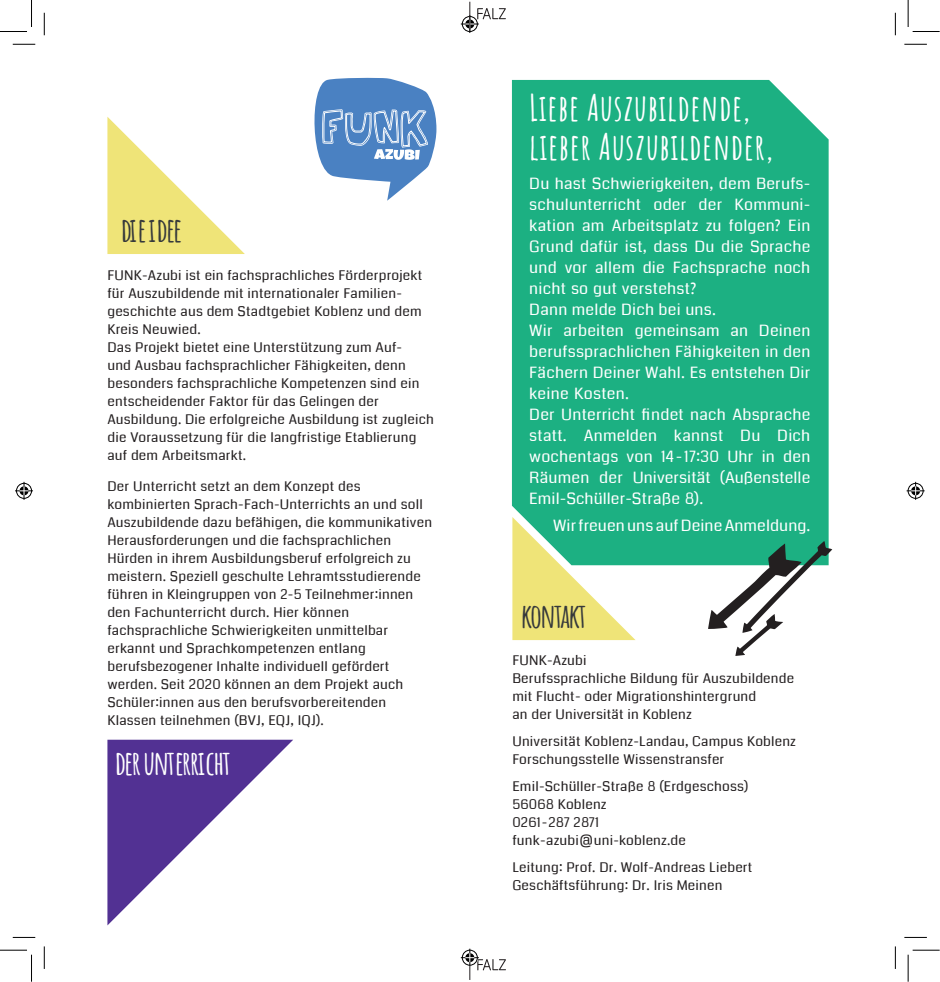
<style>
.page{position:relative;width:940px;height:982px;background:#fff}
.page>*{position:absolute;margin:0;border:0;box-sizing:border-box;transform-origin:0 0}
.t1{font:700 36px/39px "Amatic SC";letter-spacing:.015em;color:#fff}
.t2{font:700 33px "Amatic SC";letter-spacing:-.055em;color:#fff}
.t3{font:700 33px "Amatic SC";letter-spacing:-.025em;color:#36393b}
.t4{font:700 33px "Amatic SC";letter-spacing:-.06em;color:#36393b}
.t5{font:15.75px/21px "Coda";letter-spacing:.015em;color:#fff}
.t6{font:13.5px/18px "Coda";letter-spacing:.015em;color:#231f20}
</style>
<div class="page">
<div style="left:512px;top:80px;width:316px;height:485px;background:#1cb082"></div>
<svg style="left:107px;top:740px;width:186px;height:185px"></svg>
<svg style="left:512px;top:517px;width:123px;height:123px"></svg>
<svg style="left:107px;top:117px;width:138px;height:137px"></svg>
<svg style="left:314px;top:78px;width:122px;height:123px"></svg>
<hr style="left:469px;top:950px;width:1px;height:30px;background:#231f20">
<svg style="left:13px;top:44px;width:22px;height:1px"></svg>
<svg style="left:904px;top:44px;width:22px;height:1px"></svg>
<svg style="left:13px;top:937px;width:22px;height:1px"></svg>
<svg style="left:904px;top:937px;width:22px;height:1px"></svg>
<svg style="left:44px;top:13px;width:1px;height:22px"></svg>
<svg style="left:44px;top:946px;width:1px;height:23px"></svg>
<svg style="left:894px;top:13px;width:1px;height:22px"></svg>
<svg style="left:894px;top:946px;width:1px;height:23px"></svg>
<svg style="left:0;top:0;width:32px;height:32px"></svg>
<svg style="left:0;top:950px;width:32px;height:31px"></svg>
<svg style="left:907px;top:0;width:32px;height:32px"></svg>
<svg style="left:907px;top:950px;width:32px;height:31px"></svg>
<svg style="left:460px;top:8px;width:46px;height:25px"></svg>
<svg style="left:460px;top:948px;width:46px;height:22px"></svg>
<svg style="left:15px;top:482px;width:18px;height:18px"></svg>
<svg style="left:906px;top:482px;width:18px;height:18px"></svg>
<hr style="left:469px;top:2px;width:1px;height:30px;background:#231f20">
<svg style="left:707px;top:541px;width:125px;height:115px"></svg>
<h2 class="t3" style="left:121px;top:208px;width:63px">dieidee</h2>
<p class="t6" style="left:107px;top:266px;width:328px">FUNK-Azubi ist ein fachsprachliches Förderprojekt für Auszubildende mit internationaler Familien&shy;geschichte aus dem Stadtgebiet Koblenz und dem Kreis Neuwied.<br>Das Projekt bietet eine Unterstützung zum Auf-<br>und Ausbau fachsprachlicher Fähigkeiten, denn besonders fachsprachliche Kompetenzen sind ein entscheidender Faktor für das Gelingen der Ausbildung. Die erfolgreiche Ausbildung ist zugleich die Voraussetzung für die langfristige Etablierung auf dem Arbeitsmarkt.</p>
<p class="t6" style="left:107px;top:478px;width:326px">Der Unterricht setzt an dem Konzept des kombinierten Sprach-Fach-Unterrichts an und soll Auszubildende dazu befähigen, die kommunikativen Herausforderungen und die fachsprachlichen Hürden in ihrem Ausbildungsberuf erfolgreich zu meistern. Speziell geschulte Lehramtsstudierende führen in Kleingruppen von 2-5 Teilnehmer:innen den Fachunterricht durch. Hier können fachsprachliche Schwierigkeiten unmittelbar erkannt und Sprachkompetenzen entlang berufsbezogener Inhalte individuell gefördert werden. Seit 2020 können an dem Projekt auch Schüler:innen aus den berufsvorbereitenden Klassen teilnehmen (BVJ, EQJ, IQJ).</p>
<h2 class="t2" style="left:115px;top:741px;width:118px">derunterricht</h2>
<h1 class="t1" style="left:529px;top:88px;width:245px">Liebe Auszubildende, lieber Auszubildender,</h1>
<p class="t5" style="left:529px;top:173px;width:282px">Du hast Schwierigkeiten, dem Berufs&shy;schulunterricht oder der Kommuni&shy;kation am Arbeitsplatz zu folgen? Ein<br>Grund dafür ist, dass Du die Sprache und vor allem die Fachsprache noch nicht so gut verstehst?<br>Dann melde Dich bei uns.<br>Wir arbeiten gemeinsam an Deinen berufssprachlichen Fähigkeiten in den<br>Fächern Deiner Wahl. Es entstehen Dir keine Kosten.<br>Der Unterricht findet nach Absprache statt. Anmelden kannst Du Dich wochentags von 14-17:30 Uhr in den<br>Räumen der Universität (Außenstelle<br>Emil-Schüller-Straße 8).</p>
<p class="t5" style="left:553px;top:515px;width:258px">Wir freuen uns auf Deine Anmeldung.</p>
<h2 class="t4" style="left:520px;top:595px;width:67px">kontakt</h2>
<p class="t6" style="left:512px;top:652px;width:283px">FUNK-Azubi<br>Berufssprachliche Bildung für Auszubildende mit Flucht- oder Migrationshintergrund<br>an der Universität in Koblenz</p>
<p class="t6" style="left:512px;top:733px;width:285px">Universität Koblenz-Landau, Campus Koblenz<br>Forschungsstelle Wissenstransfer</p>
<p class="t6" style="left:512px;top:778px;width:238px">Emil-Schüller-Straße 8 (Erdgeschoss)<br>56068 Koblenz<br>0261-287 2871 funk-azubi@uni-koblenz.de</p>
<p class="t6" style="left:512px;top:859px;width:241px">Leitung: Prof. Dr. Wolf-Andreas Liebert<br>Geschäftsführung: Dr. Iris Meinen</p>
</div>
